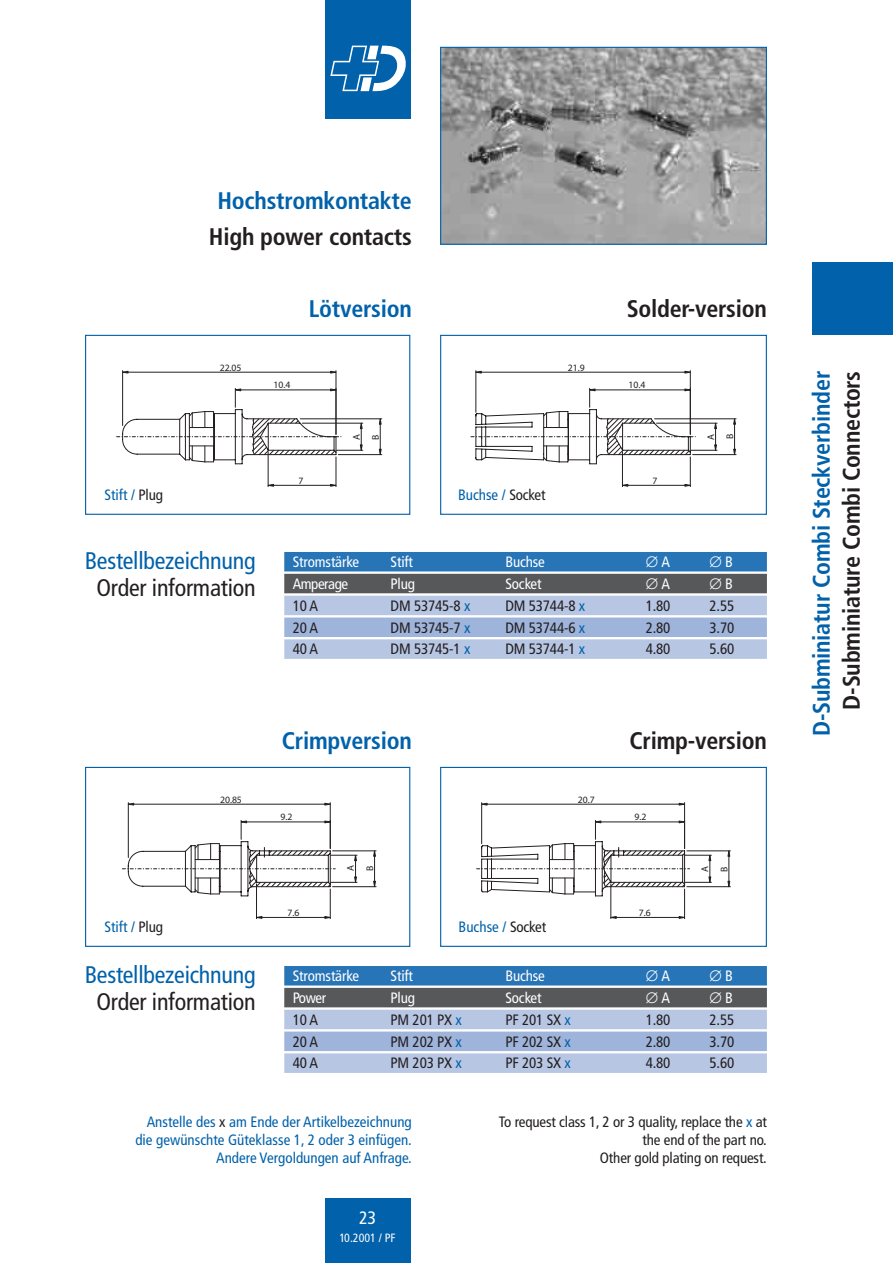
<style>
.page{position:relative;width:893px;height:1263px;background:#fff}
.page>*{position:absolute;margin:0;border:0;box-sizing:border-box;transform-origin:0 0}
.t1{font:700 condensed 24px/30px "Frutiger";letter-spacing:-.01em;color:#0161aa;text-align:right}
.t2{font:condensed 24px/27px "Frutiger";letter-spacing:-.01em;color:#0161aa;text-align:center}
.t3{font:700 condensed 24px "Frutiger";letter-spacing:-.01em;color:#231f20}
.t4{font:condensed 18px "Frutiger";color:#fff}
.t5{font:condensed 15px/18px "Frutiger";letter-spacing:-.01em;color:#231f20;text-align:right}
.t6{font:condensed 15px/18px "Frutiger";color:#0161aa;text-align:right}
.t7{font:condensed 15px "Frutiger";letter-spacing:-.01em;color:#fff}
.t8{font:condensed 15px "Frutiger";letter-spacing:-.03em;color:#fff}
.t9{font:condensed 12px "Frutiger";color:#fff}
.t10{font:9.75px "Myriad";color:#231f20}
.s1{color:#231f20}
.s2{color:#0161aa}
</style>
<div class="page">
<div style="left:812px;top:263px;width:81px;height:72px;background:#0161aa"></div>
<div style="left:325px;top:1199px;width:85px;height:64px;background:#0161aa"></div>
<div style="left:325px;top:0;width:85px;height:119px;background:#0161aa"></div>
<svg style="left:330px;top:46px;width:75px;height:45px"></svg>
<img style="left:442px;top:49px;width:323px;height:194px">
<div style="left:440px;top:47px;width:327px;height:198px;border:1px solid #0161aa"></div>
<svg style="left:117px;top:370px;width:265px;height:116px"></svg>
<div style="left:85px;top:335px;width:325px;height:180px;border:1px solid #0161aa"></div>
<div style="left:284px;top:552px;width:483px;height:19px;background:#2774b6"></div>
<div style="left:284px;top:574px;width:483px;height:19px;background:#57585a"></div>
<div style="left:284px;top:596px;width:483px;height:19px;background:#b7c6e3"></div>
<div style="left:284px;top:617px;width:483px;height:20px;background:#9fb4da"></div>
<div style="left:284px;top:639px;width:483px;height:20px;background:#b7c6e3"></div>
<div style="left:284px;top:966px;width:483px;height:19px;background:#2774b6"></div>
<div style="left:284px;top:988px;width:483px;height:19px;background:#57585a"></div>
<div style="left:284px;top:1010px;width:483px;height:19px;background:#b7c6e3"></div>
<div style="left:284px;top:1031px;width:483px;height:20px;background:#9fb4da"></div>
<div style="left:284px;top:1053px;width:483px;height:20px;background:#b7c6e3"></div>
<svg style="left:471px;top:370px;width:265px;height:116px"></svg>
<div style="left:440px;top:335px;width:327px;height:180px;border:1px solid #0161aa"></div>
<svg style="left:122px;top:802px;width:254px;height:116px"></svg>
<div style="left:85px;top:767px;width:325px;height:180px;border:1px solid #0161aa"></div>
<svg style="left:477px;top:802px;width:254px;height:116px"></svg>
<div style="left:440px;top:767px;width:327px;height:180px;border:1px solid #0161aa"></div>
<p class="t6" style="left:104px;top:485px;width:60px">Stift / <span class="s1">Plug</span></p>
<p class="t1" style="left:209px;top:182px;width:204px;line-height:36px;text-align:center">Hochstromkontakte<br><span class="s1">High power contacts</span></p>
<p class="t1" style="left:309px;top:293px;width:104px">Lötversion</p>
<p class="t3" style="left:627px;top:294px;width:142px">Solder-version</p>
<p class="t10" style="left:220px;top:362px;width:23px">22.05</p>
<p class="t10" style="left:568px;top:362px;width:18px">21.9</p>
<p class="t10" style="left:274px;top:380px;width:18px">10.4</p>
<p class="t10" style="left:628px;top:380px;width:18px">10.4</p>
<p class="t10" style="left:352px;top:440px;width:7px;rotate:-90deg">A</p>
<p class="t10" style="left:371px;top:440px;width:7px;rotate:-90deg">B</p>
<p class="t10" style="left:706px;top:440px;width:7px;rotate:-90deg">A</p>
<p class="t10" style="left:725px;top:439px;width:7px;rotate:-90deg">B</p>
<p class="t10" style="left:299px;top:476px;width:6px">7</p>
<p class="t10" style="left:652px;top:476px;width:6px">7</p>
<p class="t6" style="left:458px;top:485px;width:89px">Buchse / <span class="s1">Socket</span></p>
<p class="t2" style="left:85px;top:547px;width:172px">Bestellbezeichnung<br><span class="s1">Order information</span></p>
<p class="t7" style="left:293px;top:553px;width:68px">Stromstärke</p>
<p class="t7" style="left:391px;top:553px;width:24px">Stift</p>
<p class="t7" style="left:505px;top:553px;width:41px">Buchse</p>
<p class="t7" style="left:646px;top:553px;width:26px">∅ A</p>
<p class="t7" style="left:709px;top:553px;width:25px">∅ B</p>
<p class="t8" style="left:293px;top:575px;width:57px">Amperage</p>
<p class="t7" style="left:391px;top:575px;width:26px">Plug</p>
<p class="t7" style="left:505px;top:575px;width:38px">Socket</p>
<p class="t7" style="left:646px;top:575px;width:26px">∅ A</p>
<p class="t7" style="left:709px;top:575px;width:25px">∅ B</p>
<p class="t5" style="left:293px;top:596px;width:27px">10 A</p>
<p class="t5" style="left:391px;top:596px;width:81px">DM 53745-8 <span class="s2">x</span></p>
<p class="t5" style="left:505px;top:596px;width:81px">DM 53744-8 <span class="s2">x</span></p>
<p class="t5" style="left:646px;top:596px;width:26px">1.80</p>
<p class="t5" style="left:709px;top:596px;width:26px">2.55</p>
<p class="t5" style="left:293px;top:618px;width:27px">20 A</p>
<p class="t5" style="left:391px;top:618px;width:81px">DM 53745-7 <span class="s2">x</span></p>
<p class="t5" style="left:505px;top:618px;width:81px">DM 53744-6 <span class="s2">x</span></p>
<p class="t5" style="left:646px;top:618px;width:26px">2.80</p>
<p class="t5" style="left:709px;top:618px;width:26px">3.70</p>
<p class="t5" style="left:293px;top:640px;width:27px">40 A</p>
<p class="t5" style="left:391px;top:640px;width:81px">DM 53745-1 <span class="s2">x</span></p>
<p class="t5" style="left:505px;top:640px;width:81px">DM 53744-1 <span class="s2">x</span></p>
<p class="t5" style="left:646px;top:640px;width:26px">4.80</p>
<p class="t5" style="left:709px;top:640px;width:26px">5.60</p>
<p class="t1" style="left:282px;top:725px;width:132px">Crimpversion</p>
<p class="t3" style="left:629px;top:726px;width:139px">Crimp-version</p>
<p class="t10" style="left:220px;top:794px;width:23px">20.85</p>
<p class="t10" style="left:578px;top:794px;width:18px">20.7</p>
<p class="t10" style="left:280px;top:812px;width:13px">9.2</p>
<p class="t10" style="left:634px;top:812px;width:13px">9.2</p>
<p class="t10" style="left:346px;top:871px;width:7px;rotate:-90deg">A</p>
<p class="t10" style="left:365px;top:871px;width:7px;rotate:-90deg">B</p>
<p class="t10" style="left:700px;top:871px;width:7px;rotate:-90deg">A</p>
<p class="t10" style="left:719px;top:872px;width:7px;rotate:-90deg">B</p>
<p class="t10" style="left:288px;top:908px;width:13px">7.6</p>
<p class="t10" style="left:639px;top:908px;width:13px">7.6</p>
<p class="t6" style="left:104px;top:917px;width:60px">Stift / <span class="s1">Plug</span></p>
<p class="t6" style="left:459px;top:917px;width:89px">Buchse / <span class="s1">Socket</span></p>
<p class="t2" style="left:85px;top:961px;width:172px">Bestellbezeichnung<br><span class="s1">Order information</span></p>
<p class="t7" style="left:293px;top:967px;width:68px">Stromstärke</p>
<p class="t7" style="left:391px;top:967px;width:24px">Stift</p>
<p class="t7" style="left:505px;top:967px;width:41px">Buchse</p>
<p class="t7" style="left:646px;top:967px;width:26px">∅ A</p>
<p class="t7" style="left:709px;top:967px;width:25px">∅ B</p>
<p class="t7" style="left:293px;top:989px;width:35px">Power</p>
<p class="t7" style="left:391px;top:989px;width:26px">Plug</p>
<p class="t7" style="left:505px;top:989px;width:38px">Socket</p>
<p class="t7" style="left:646px;top:989px;width:26px">∅ A</p>
<p class="t7" style="left:709px;top:989px;width:25px">∅ B</p>
<p class="t5" style="left:293px;top:1010px;width:27px">10 A</p>
<p class="t5" style="left:391px;top:1010px;width:73px">PM 201 PX <span class="s2">x</span></p>
<p class="t5" style="left:505px;top:1010px;width:67px">PF 201 SX <span class="s2">x</span></p>
<p class="t5" style="left:646px;top:1010px;width:26px">1.80</p>
<p class="t5" style="left:709px;top:1010px;width:26px">2.55</p>
<p class="t5" style="left:293px;top:1032px;width:27px">20 A</p>
<p class="t5" style="left:391px;top:1032px;width:73px">PM 202 PX <span class="s2">x</span></p>
<p class="t5" style="left:505px;top:1032px;width:67px">PF 202 SX <span class="s2">x</span></p>
<p class="t5" style="left:646px;top:1032px;width:26px">2.80</p>
<p class="t5" style="left:709px;top:1032px;width:26px">3.70</p>
<p class="t5" style="left:293px;top:1054px;width:27px">40 A</p>
<p class="t5" style="left:391px;top:1054px;width:73px">PM 203 PX <span class="s2">x</span></p>
<p class="t5" style="left:505px;top:1054px;width:67px">PF 203 SX <span class="s2">x</span></p>
<p class="t5" style="left:646px;top:1054px;width:26px">4.80</p>
<p class="t5" style="left:709px;top:1054px;width:26px">5.60</p>
<p class="t6" style="left:135px;top:1113px;width:278px">Anstelle des <span class="s1">x</span> am Ende der Artikelbezeichnung die gewünschte Güteklasse 1, 2 oder 3 einfügen.<br>Andere Vergoldungen auf Anfrage.</p>
<p class="t5" style="left:499px;top:1113px;width:270px">To request class 1, 2 or 3 quality, replace the <span class="s2">x</span> at the end of the part no.<br>Other gold plating on request.</p>
<p class="t4" style="left:359px;top:1208px;width:19px">23</p>
<p class="t9" style="left:340px;top:1231px;width:58px">10.2001 / PF</p>
<p class="t1" style="left:806px;top:736px;width:367px;rotate:-90deg">D-Subminiatur Combi Steckverbinder<br><span class="s1">D-Subminiature Combi Connectors</span></p>
</div>
